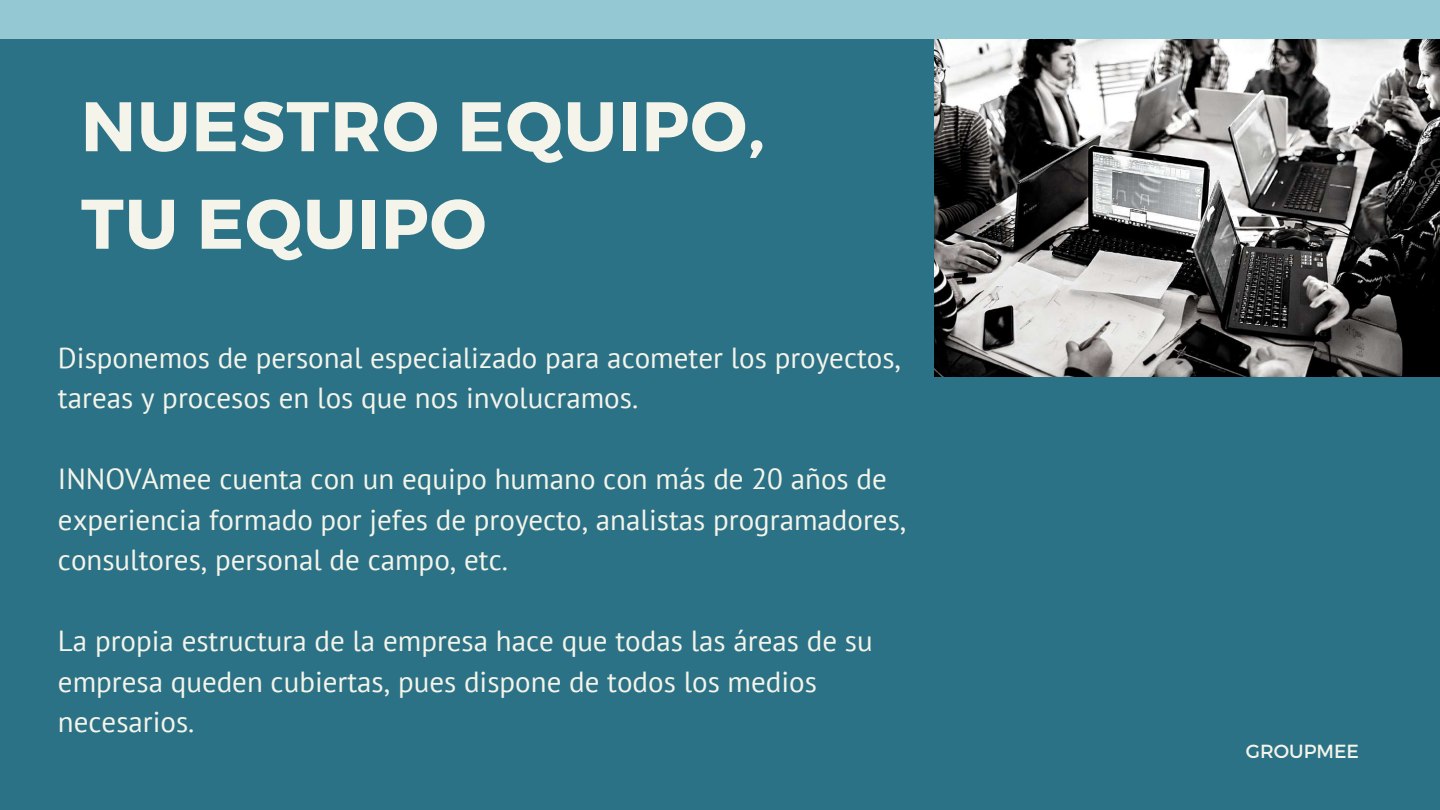
<style>
.page{position:relative;width:1440px;height:810px;background:#2b7286}
.page>*{position:absolute;margin:0;border:0;box-sizing:border-box;transform-origin:0 0}
.t1{font:700 70px/97.5px "Montserrat";letter-spacing:.02em;color:#f4f4ea}
.t2{font:29px/40.5px "PT Sans";color:#f4f4ea}
.t3{font:19px "Montserrat";color:#f4f4ea}
</style>
<div class="page">
<div style="left:0;top:0;width:1440px;height:39px;background:#94c8d2"></div>
<img style="left:935px;top:39px;width:505px;height:337px">
<h1 class="t1" style="left:81px;top:74px;width:686px">NUESTRO EQUIPO,<br>TU EQUIPO</h1>
<p class="t2" style="left:58px;top:337px;width:845px">Disponemos de personal especializado para acometer los proyectos, tareas y procesos en los que nos involucramos.</p>
<p class="t2" style="left:58px;top:458px;width:850px">INNOVAmee cuenta con un equipo humano con más de 20 años de experiencia formado por jefes de proyecto, analistas programadores, consultores, personal de campo, etc.</p>
<p class="t2" style="left:58px;top:620px;width:816px">La propia estructura de la empresa hace que todas las áreas de su empresa queden cubiertas, pues dispone de todos los medios necesarios.</p>
<p class="t3" style="left:1246px;top:739px;width:115px">GROUPMEE</p>
</div>
